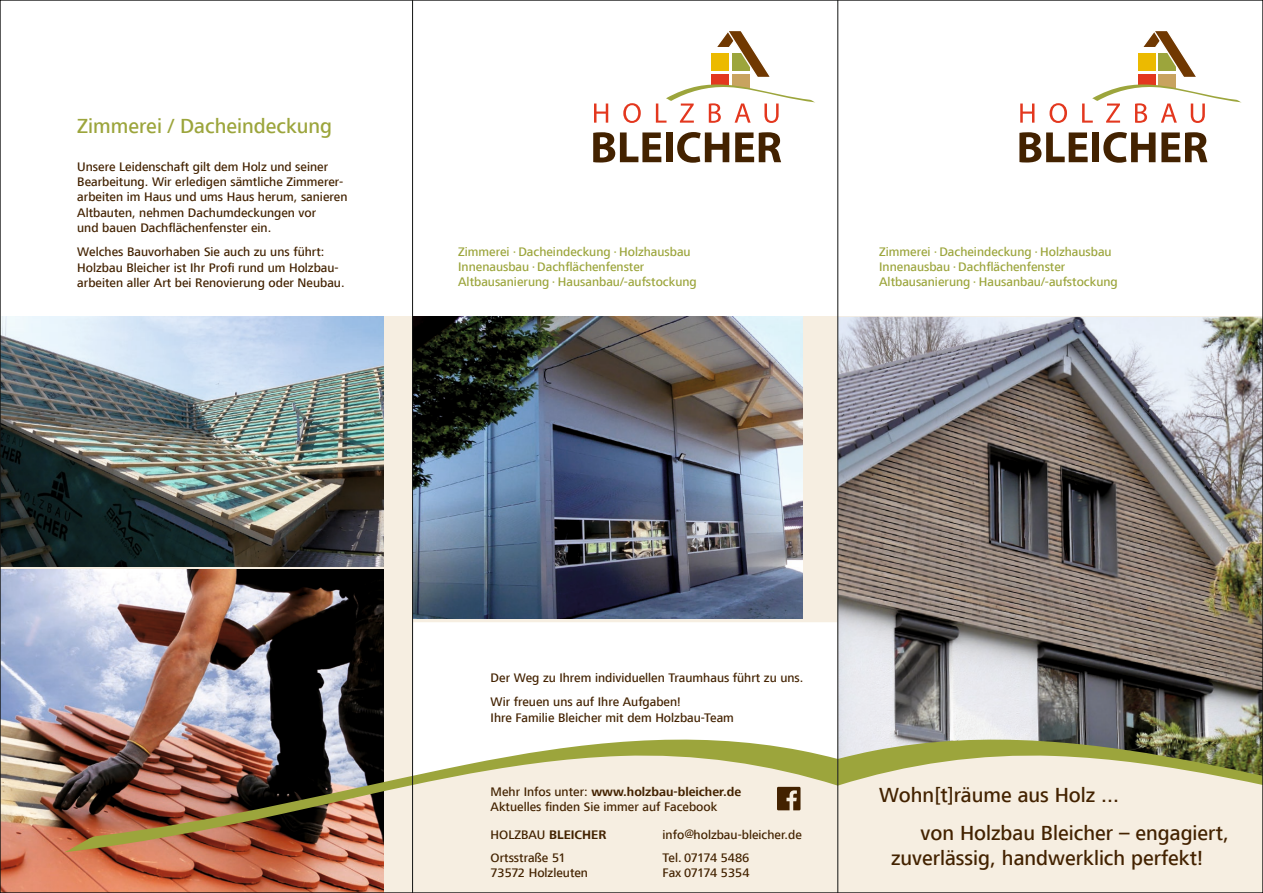
<style>
.page{position:relative;width:1263px;height:893px;background:#fff}
.page>*{position:absolute;margin:0;border:0;box-sizing:border-box;transform-origin:0 0}
.t1{font:500 21px/37.2px "Frutiger Next LT";color:#432200}
.t2{font:500 21px "Frutiger Next LT";color:#9ca53c}
.t3{font:500 12.75px/15.3px "Frutiger Next LT";color:#432200}
.t4{font:500 12.75px/15.3px "Frutiger Next LT";color:#9ca53c}
.s1{font-weight:700}
</style>
<div class="page">
<div style="left:0;top:317px;width:1263px;height:576px;background:#f6eee1"></div>
<div style="left:413px;top:622px;width:424px;height:107px;background:#fff"></div>
<svg style="left:1020px;top:104px;width:14px;height:19px"></svg>
<svg style="left:1049px;top:103px;width:18px;height:20px"></svg>
<svg style="left:1019px;top:132px;width:68px;height:31px"></svg>
<div style="left:1092px;top:132px;width:7px;height:30px;background:#432200"></div>
<svg style="left:1103px;top:132px;width:52px;height:31px"></svg>
<svg style="left:1161px;top:132px;width:46px;height:30px"></svg>
<svg style="left:1082px;top:31px;width:160px;height:92px"></svg>
<img style="left:838px;top:317px;width:423px;height:412px">
<svg style="left:838px;top:729px;width:423px;height:123px"></svg>
<svg style="left:594px;top:104px;width:14px;height:19px"></svg>
<svg style="left:623px;top:103px;width:18px;height:20px"></svg>
<svg style="left:593px;top:132px;width:68px;height:31px"></svg>
<div style="left:666px;top:132px;width:7px;height:30px;background:#432200"></div>
<svg style="left:677px;top:132px;width:52px;height:31px"></svg>
<svg style="left:735px;top:132px;width:46px;height:30px"></svg>
<svg style="left:656px;top:31px;width:159px;height:92px"></svg>
<img style="left:2px;top:570px;width:381px;height:321px">
<img style="left:63px;top:729px;width:774px;height:123px">
<svg style="left:777px;top:787px;width:23px;height:23px"></svg>
<img style="left:413px;top:317px;width:390px;height:301px">
<img style="left:2px;top:317px;width:381px;height:250px">
<hr style="left:837px;top:0;width:1px;height:893px;background:#131413">
<hr style="left:412px;top:0;width:1px;height:893px;background:#131413">
<h1 class="t2" style="left:77px;top:114px;width:256px">Zimmerei / Dacheindeckung</h1>
<p class="t3" style="left:77px;top:159px;width:272px">Unsere Leidenschaft gilt dem Holz und seiner Bearbeitung. Wir erledigen sämtliche Zimmerer&shy;arbeiten im Haus und ums Haus herum, sanieren Altbauten, nehmen Dachumdeckungen vor<br>und bauen Dachflächenfenster ein.</p>
<p class="t3" style="left:77px;top:244px;width:269px">Welches Bauvorhaben Sie auch zu uns führt:<br>Holzbau Bleicher ist Ihr Profi rund um Holzbau&shy;arbeiten aller Art bei Renovierung oder Neubau.</p>
<p class="t4" style="left:458px;top:244px;width:240px">Zimmerei · Dacheindeckung · Holzhausbau<br>Innenausbau · Dachflächenfenster<br>Altbausanierung · Hausanbau/-aufstockung</p>
<p class="t4" style="left:879px;top:244px;width:240px">Zimmerei · Dacheindeckung · Holzhausbau<br>Innenausbau · Dachflächenfenster<br>Altbausanierung · Hausanbau/-aufstockung</p>
<p class="t3" style="left:491px;top:666px;width:314px;line-height:24.3px">Der Weg zu Ihrem individuellen Traumhaus führt zu uns.<br>Wir freuen uns auf Ihre Aufgaben!</p>
<p class="t3" style="left:491px;top:710px;width:245px">Ihre Familie Bleicher mit dem Holzbau-Team</p>
<p class="t3" style="left:491px;top:784px;width:252px">Mehr Infos unter: <span class="s1">www.holzbau-bleicher.de<br></span>Aktuelles finden Sie immer auf Facebook</p>
<p class="t3" style="left:491px;top:823px;width:117px;line-height:22.8px">HOLZBAU <span class="s1">BLEICHER<br></span>Ortsstraße 51</p>
<p class="t3" style="left:491px;top:865px;width:99px">73572 Holzleuten</p>
<p class="t3" style="left:663px;top:823px;width:141px;line-height:22.8px">info@holzbau-bleicher.de<br>Tel. 07174 5486</p>
<p class="t3" style="left:663px;top:865px;width:88px">Fax 07174 5354</p>
<h1 class="t1" style="left:920px;top:777px;width:310px;text-indent:-41px">Wohn[t]räume aus Holz ...<br>von Holzbau Bleicher – engagiert,</h1>
<h1 class="t1" style="left:891px;top:839px;width:313px">zuverlässig, handwerklich perfekt!</h1>
</div>
